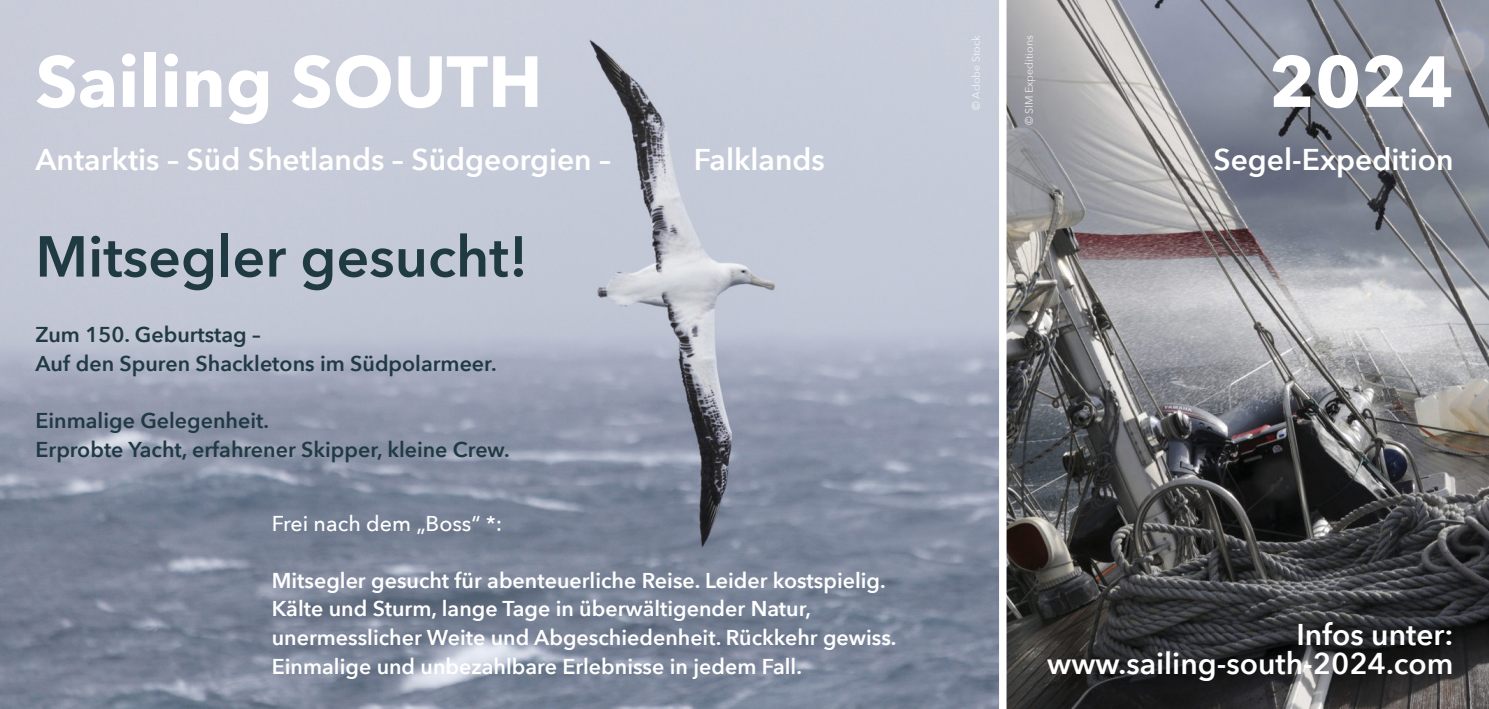
<style>
.page{position:relative;width:1489px;height:709px;background:#fff}
.page>*{position:absolute;margin:0;border:0;box-sizing:border-box;transform-origin:0 0}
.t1{font:700 71.5px "Avenir Next";color:#fff}
.t2{font:600 57.25px "Avenir Next";color:#203a43}
.t3{font:600 30px "Avenir Next";color:#fff}
.t4{font:600 21.5px/28.5px "Avenir Next";color:#fff}
.t5{font:600 21.5px "Avenir Next";color:#203a43}
.t6{font:500 21.5px "Avenir Next";color:#fff}
.t7{font:10.75px "Avenir Next";color:#fff}
</style>
<div class="page">
<img style="left:0;top:0;width:998px;height:709px">
<img style="left:1006px;top:0;width:482px;height:709px">
<p class="t7" style="left:966px;top:110px;width:76px;rotate:-90deg">© Adobe Stock</p>
<p class="t7" style="left:1019px;top:125px;width:91px;rotate:-90deg">© SIM Expeditions</p>
<p class="t1" style="left:35px;top:20px;width:508px">Sailing SOUTH</p>
<p class="t1" style="left:1268px;top:20px;width:186px">2024</p>
<p class="t3" style="left:35px;top:134px;width:577px">Antarktis – Süd Shetlands – Südgeorgien –</p>
<p class="t3" style="left:693px;top:134px;width:132px">Falklands</p>
<p class="t3" style="left:1213px;top:134px;width:241px">Segel-Expedition</p>
<p class="t2" style="left:35px;top:207px;width:494px">Mitsegler gesucht!</p>
<p class="t5" style="left:35px;top:316px;width:227px">Zum 150. Geburtstag –</p>
<p class="t5" style="left:35px;top:345px;width:462px">Auf den Spuren Shackletons im Südpolarmeer.</p>
<p class="t5" style="left:35px;top:402px;width:235px">Einmalige Gelegenheit.</p>
<p class="t5" style="left:35px;top:430px;width:475px">Erprobte Yacht, erfahrener Skipper, kleine Crew.</p>
<p class="t6" style="left:272px;top:505px;width:232px">Frei nach dem „Boss“ *:</p>
<p class="t4" style="left:272px;top:565px;width:615px">Mitsegler gesucht für abenteuerliche Reise. Leider kostspielig.</p>
<p class="t4" style="left:272px;top:594px;width:541px">Kälte und Sturm, lange Tage in überwältigender Natur,</p>
<p class="t4" style="left:272px;top:622px;width:626px">unermesslicher Weite und Abgeschiedenheit. Rückkehr gewiss.<br>Einmalige und unbezahlbare Erlebnisse in jedem Fall.</p>
<p class="t3" style="left:1296px;top:608px;width:159px">Infos unter:</p>
<p class="t3" style="left:1047px;top:637px;width:408px">www.sailing-south-2024.com</p>
</div>
